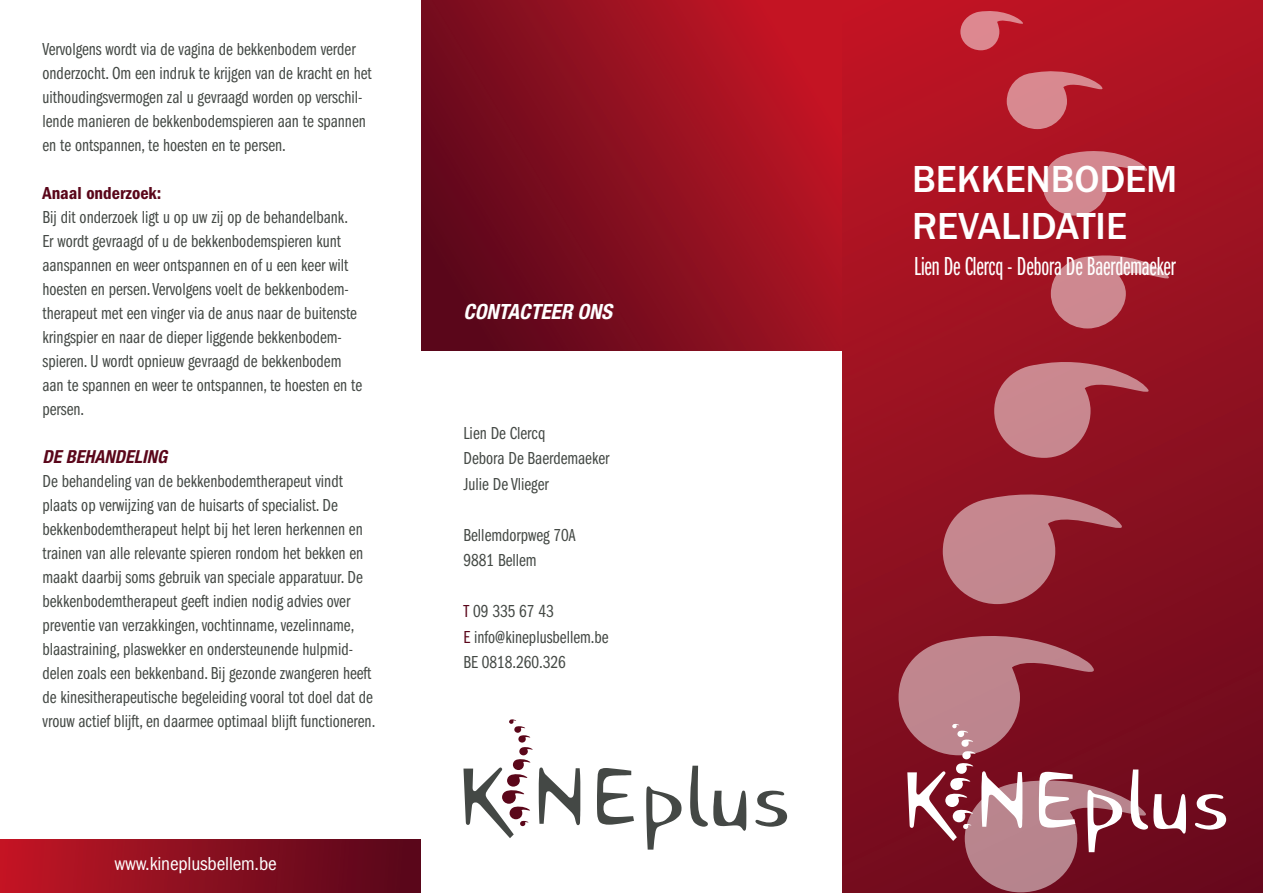
<style>
.page{position:relative;width:1263px;height:893px;background:#fff}
.page>*{position:absolute;margin:0;border:0;box-sizing:border-box;transform-origin:0 0}
.t1{font:500 39px/46.8px "ITC Franklin Gothic Std";color:#fff}
.t2{font:27px "ITC Franklin Gothic Std Bk X Cp";letter-spacing:-.005em;color:#fff}
.t3{font:italic 700 condensed 21px "Helvetica Neue LT Std";color:#fff}
.t4{font:condensed 19.5px "ITC Franklin Gothic Std";letter-spacing:-.01em;color:#fff}
.t5{font:18px/24px "ITC Franklin Gothic Std Bk Cp";color:#444945}
.t6{font:18px "ITC Franklin Gothic Std Dm Cd";color:#5a061a}
.t7{font:italic 700 condensed 18px "Helvetica Neue LT Std";color:#5a061a}
.s1{color:#5a061a}
</style>
<div class="page">
<div style="left:842px;top:0;width:421px;height:893px;background:linear-gradient(to bottom,#b81524,#6c0b1d)"></div>
<svg style="left:898px;top:8px;width:282px;height:885px;background:#a32b39"></svg>
<svg style="left:421px;top:0;width:421px;height:350px;background:#8c0e1f"></svg>
<div style="left:0;top:839px;width:420px;height:54px;background:linear-gradient(to right,#c11624,#54071a)"></div>
<svg style="left:463px;top:719px;width:324px;height:131px"></svg>
<svg style="left:907px;top:724px;width:319px;height:128px;background:#974755"></svg>
<p class="t5" style="left:43px;top:38px;width:331px">Vervolgens wordt via de vagina de bekkenbodem verder onderzocht. Om een indruk te krijgen van de kracht en het uithoudingsvermogen zal u gevraagd worden op verschil&shy;lende manieren de bekkenbodemspieren aan te spannen en te ontspannen, te hoesten en te persen.</p>
<p class="t6" style="left:43px;top:183px;width:120px">Anaal onderzoek:</p>
<p class="t5" style="left:43px;top:206px;width:321px">Bij dit onderzoek ligt u op uw zij op de behandelbank.<br>Er wordt gevraagd of u de bekkenbodemspieren kunt aanspannen en weer ontspannen en of u een keer wilt hoesten en persen. Vervolgens voelt de bekkenbodem&shy;therapeut met een vinger via de anus naar de buitenste kringspier en naar de dieper liggende bekkenbodem&shy;spieren. U wordt opnieuw gevraagd de bekkenbodem aan te spannen en weer te ontspannen, te hoesten en te persen.</p>
<p class="t7" style="left:43px;top:446px;width:126px">DE BEHANDELING</p>
<p class="t5" style="left:43px;top:470px;width:334px">De behandeling van de bekkenbodemtherapeut vindt plaats op verwijzing van de huisarts of specialist. De bekkenbodemtherapeut helpt bij het leren herkennen en trainen van alle relevante spieren rondom het bekken en maakt daarbij soms gebruik van speciale apparatuur. De bekkenbodemtherapeut geeft indien nodig advies over preventie van verzakkingen, vochtinname, vezelinname, blaastraining, plaswekker en ondersteunende hulpmid&shy;delen zoals een bekkenband. Bij gezonde zwangeren heeft de kinesitherapeutische begeleiding vooral tot doel dat de vrouw actief blijft, en daarmee optimaal blijft functioneren.</p>
<p class="t4" style="left:114px;top:853px;width:164px">www.kineplusbellem.be</p>
<p class="t3" style="left:463px;top:299px;width:150px">CONTACTEER ONS</p>
<p class="t5" style="left:463px;top:420px;width:148px;line-height:25.5px">Lien De Clercq<br>Debora De Baerdemaeker<br>Julie De Vlieger</p>
<p class="t5" style="left:463px;top:522px;width:114px;line-height:25.5px">Bellemdorpweg 70A<br>9881 Bellem</p>
<p class="t5" style="left:463px;top:599px;width:147px;line-height:25.5px"><span class="s1">T</span> 09 335 67 43<br><span class="s1">E</span> info@kineplusbellem.be<br>BE 0818.260.326</p>
<h1 class="t1" style="left:912px;top:156px;width:267px">BEKKENBODEM<br>REVALIDATIE</h1>
<h2 class="t2" style="left:914px;top:252px;width:263px">Lien De Clercq - Debora De Baerdemaeker</h2>
</div>
